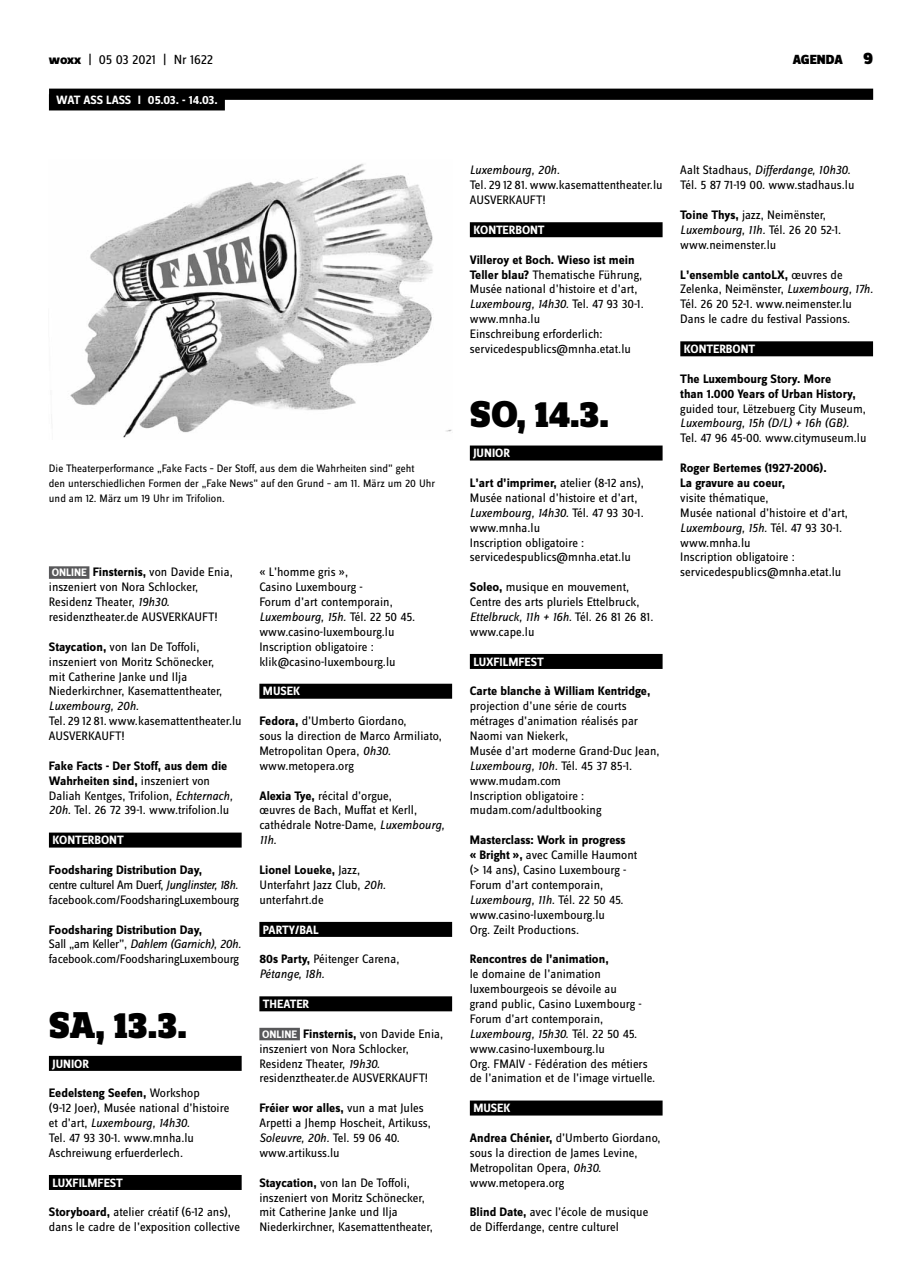
<style>
.page{position:relative;width:922px;height:1276px;background:#fff}
.page>*{position:absolute;margin:0;border:0;box-sizing:border-box;transform-origin:0 0}
.t1{font:900 38.75px "Zine Slab Dis";color:#000}
.t2{font:13.75px "Zine Sans Dis";letter-spacing:-.01em;color:#000}
.t3{font:900 13.75px "Zine Sans Dis";color:#000}
.t4{font:12.75px/14.9px "Zine Sans Dis";color:#000}
.t5{font:700 12.75px/14.9px "Zine Sans Dis";color:#000}
.t6{font:12.75px/14.9px "Zine Sans Dis";letter-spacing:-.025em;color:#000}
.t7{font:italic 12.75px "Zine Sans Dis";color:#000}
.t8{font:700 12.5px "Zine Sans Dis";color:#fff}
.t9{font:11.25px/14.9px "Zine Sans Dis";color:#000}
.s1{font-weight:800}
.s2{font-size:17.5px}
.s3{font-weight:700;font-size:11.25px;color:#fff}
.s4{font-weight:700}
.s5{font-style:italic}
</style>
<div class="page">
<div style="left:49px;top:566px;width:40px;height:13px;background:#58585a"></div>
<div style="left:49px;top:832px;width:192px;height:15px;background:#000"></div>
<div style="left:49px;top:1056px;width:192px;height:15px;background:#000"></div>
<div style="left:49px;top:1175px;width:192px;height:15px;background:#000"></div>
<div style="left:259px;top:684px;width:193px;height:15px;background:#000"></div>
<div style="left:259px;top:922px;width:193px;height:15px;background:#000"></div>
<div style="left:259px;top:996px;width:193px;height:15px;background:#000"></div>
<div style="left:259px;top:1027px;width:41px;height:13px;background:#58585a"></div>
<div style="left:469px;top:222px;width:193px;height:15px;background:#000"></div>
<div style="left:469px;top:445px;width:193px;height:15px;background:#000"></div>
<div style="left:469px;top:654px;width:193px;height:15px;background:#000"></div>
<div style="left:469px;top:1100px;width:193px;height:15px;background:#000"></div>
<div style="left:680px;top:341px;width:192px;height:15px;background:#000"></div>
<div style="left:49px;top:89px;width:823px;height:11px;background:#000"></div>
<div style="left:49px;top:94px;width:176px;height:16px;background:#000"></div>
<img style="left:51px;top:163px;width:401px;height:275px">
<p class="t2" style="left:49px;top:53px;width:166px"><span class="s1">woxx</span> | 05 03 2021 | Nr 1622</p>
<p class="t3" style="left:792px;top:52px;width:82px">AGENDA <span class="s2">9</span></p>
<p class="t8" style="left:56px;top:93px;width:35px">WAT ASS</p>
<p class="t8" style="left:106px;top:93px;width:12px">LASS</p>
<p class="t8" style="left:138px;top:93px;width:81px">I 05.03. - 14.03.</p>
<p class="t9" style="left:49px;top:461px;width:387px">Die Theaterperformance „Fake Facts – Der Stoff, aus dem die Wahrheiten sind” geht<br>den unterschiedlichen Formen der „Fake News” auf den Grund – am 11. März um 20 Uhr und am 12. März um 19 Uhr im Trifolion.</p>
<p class="t4" style="left:49px;top:565px;width:185px"><span class="s3">ONLINE</span> <span class="s4">Finsternis,</span> von Davide Enia, inszeniert von Nora Schlocker,<br>Residenz Theater, <span class="s5">19h30. </span>residenztheater.de AUSVERKAUFT!</p>
<p class="t4" style="left:49px;top:639px;width:175px"><span class="s4">Staycation,</span> von Ian De Toffoli, inszeniert von Moritz Schönecker, mit Catherine Janke und Ilja Niederkirchner, Kasemattentheater,</p>
<p class="t7" style="left:49px;top:699px;width:91px">Luxembourg, 20h.</p>
<p class="t4" style="left:49px;top:714px;width:194px">Tel. 29 12 81.www.kasemattentheater.lu<br>AUSVERKAUFT!</p>
<p class="t4" style="left:49px;top:758px;width:185px"><span class="s4">Fake Facts - Der Stoff, aus dem die Wahrheiten sind,</span> inszeniert von Daliah Kentges, Trifolion, <span class="s5">Echternach, 20h.</span> Tel. 26 72 39-1. www.trifolion.lu</p>
<p class="t8" style="left:52px;top:834px;width:70px">konterbont</p>
<p class="t6" style="left:49px;top:863px;width:191px"><span class="s4">Foodsharing Distribution Day,<br></span>centre culturel Am Duerf, <span class="s5">Junglinster, 18h. </span>facebook.com/FoodsharingLuxembourg</p>
<p class="t4" style="left:49px;top:922px;width:193px"><span class="s4">Foodsharing Distribution Day,<br></span>Sall „am Keller”, <span class="s5">Dahlem (Garnich), 20h. </span>facebook.com/FoodsharingLuxembourg</p>
<h1 class="t1" style="left:49px;top:1003px;width:139px">Sa, 13.3.</h1>
<p class="t8" style="left:52px;top:1057px;width:36px">junior</p>
<p class="t4" style="left:49px;top:1086px;width:182px"><span class="s4">Eedelsteng Seefen,</span> Workshop<br>(9-12 Joer), Musée national d’histoire et d’art, <span class="s5">Luxembourg, 14h30.<br></span>Tel. 47 93 30-1. www.mnha.lu<br>Aschreiwung erfuerderlech.</p>
<p class="t8" style="left:52px;top:1176px;width:69px">luxfilmfest</p>
<p class="t4" style="left:49px;top:1205px;width:193px"><span class="s4">Storyboard,</span> atelier créatif (6-12 ans), dans le cadre de l’exposition collective</p>
<p class="t4" style="left:259px;top:565px;width:157px">« L’homme gris »,<br>Casino Luxembourg -<br>Forum d’art contemporain,<br><span class="s5">Luxembourg, 15h.</span> Tél. 22 50 45. www.casino-luxembourg.lu<br>Inscription obligatoire : klik@casino-luxembourg.lu</p>
<p class="t8" style="left:263px;top:685px;width:39px">musek</p>
<p class="t4" style="left:259px;top:714px;width:184px"><span class="s4">Fedora,</span> d’Umberto Giordano,<br>sous la direction de Marco Armiliato,<br>Metropolitan Opera, <span class="s5">0h30. </span>www.metopera.org</p>
<p class="t4" style="left:259px;top:788px;width:187px"><span class="s4">Alexia Tye,</span> récital d’orgue,<br>œuvres de Bach, Muffat et Kerll, cathédrale Notre-Dame, <span class="s5">Luxembourg,<br>11h.</span></p>
<p class="t4" style="left:259px;top:863px;width:128px"><span class="s4">Lionel Loueke,</span> Jazz,<br>Unterfahrt Jazz Club, <span class="s5">20h. </span>unterfahrt.de</p>
<p class="t8" style="left:263px;top:923px;width:55px">party/bal</p>
<p class="t4" style="left:259px;top:952px;width:141px"><span class="s4">80s Party,</span> Péitenger Carena,<br><span class="s5">Pétange, 18h.</span></p>
<p class="t8" style="left:263px;top:997px;width:46px">th eater</p>
<p class="t4" style="left:259px;top:1026px;width:185px"><span class="s3">ONLINE</span> <span class="s4">Finsternis,</span> von Davide Enia, inszeniert von Nora Schlocker,<br>Residenz Theater, <span class="s5">19h30. </span>residenztheater.de AUSVERKAUFT!</p>
<p class="t4" style="left:259px;top:1101px;width:173px"><span class="s4">Fréier wor alles,</span> vun a mat Jules<br>Arpetti a Jhemp Hoscheit, Artikuss,<br><span class="s5">Soleuvre, 20h.</span> Tel. 59 06 40. www.artikuss.lu</p>
<p class="t4" style="left:259px;top:1175px;width:175px"><span class="s4">Staycation,</span> von Ian De Toffoli, inszeniert von Moritz Schönecker, mit Catherine Janke und Ilja Niederkirchner, Kasemattentheater,</p>
<p class="t7" style="left:469px;top:163px;width:91px">Luxembourg, 20h.</p>
<p class="t4" style="left:469px;top:178px;width:194px">Tel. 29 12 81.www.kasemattentheater.lu<br>AUSVERKAUFT!</p>
<p class="t8" style="left:473px;top:223px;width:70px">konterbont</p>
<p class="t4" style="left:469px;top:253px;width:175px"><span class="s4">Villeroy et Boch. Wieso ist mein<br>Teller blau?</span> Thematische Führung,<br>Musée national d’histoire et d’art,<br><span class="s5">Luxembourg, 14h30.</span> Tel. 47 93 30-1. www.mnha.lu<br>Einschreibung erforderlich: servicedespublics@mnha.etat.lu</p>
<h1 class="t1" style="left:469px;top:393px;width:141px">So, 14.3.</h1>
<p class="t8" style="left:473px;top:447px;width:36px">junior</p>
<p class="t4" style="left:469px;top:476px;width:175px"><span class="s4">L’art d’imprimer,</span> atelier (8-12 ans),<br>Musée national d’histoire et d’art,<br><span class="s5">Luxembourg, 14h30.</span> Tél. 47 93 30-1. www.mnha.lu<br>Inscription obligatoire : servicedespublics@mnha.etat.lu</p>
<p class="t4" style="left:469px;top:580px;width:185px"><span class="s4">Soleo,</span> musique en mouvement,<br>Centre des arts pluriels Ettelbruck,<br><span class="s5">Ettelbruck, 11h + 16h.</span> Tél. 26 81 26 81. www.cape.lu</p>
<p class="t8" style="left:473px;top:655px;width:69px">luxfilmfest</p>
<p class="t5" style="left:469px;top:684px;width:182px">Carte blanche à William Kentridge,</p>
<p class="t4" style="left:469px;top:699px;width:191px">projection d’une série de courts métrages d’animation réalisés par<br>Naomi van Niekerk,<br>Musée d’art moderne Grand-Duc Jean,<br><span class="s5">Luxembourg, 10h.</span> Tél. 45 37 85-1. www.mudam.com<br>Inscription obligatoire : mudam.com/adultbooking</p>
<p class="t4" style="left:469px;top:833px;width:169px"><span class="s4">Masterclass: Work in progress<br>« Bright »,</span> avec Camille Haumont (&gt; 14 ans), Casino Luxembourg -<br>Forum d’art contemporain,<br><span class="s5">Luxembourg, 11h.</span> Tél. 22 50 45. www.casino-luxembourg.lu<br>Org. Zeilt Productions.</p>
<p class="t5" style="left:469px;top:952px;width:140px">Rencontres de l’animation,</p>
<p class="t4" style="left:469px;top:967px;width:187px">le domaine de l’animation luxembourgeois se dévoile au<br>grand public, Casino Luxembourg -<br>Forum d’art contemporain,<br><span class="s5">Luxembourg, 15h30.</span> Tél. 22 50 45. www.casino-luxembourg.lu<br>Org. FMAIV - Fédération des métiers de l’animation et de l’image virtuelle.</p>
<p class="t8" style="left:473px;top:1101px;width:39px">musek</p>
<p class="t4" style="left:469px;top:1131px;width:192px"><span class="s4">Andrea Chénier,</span> d’Umberto Giordano, sous la direction de James Levine,<br>Metropolitan Opera, <span class="s5">0h30. </span>www.metopera.org</p>
<p class="t4" style="left:469px;top:1205px;width:180px"><span class="s4">Blind Date,</span> avec l’école de musique de Differdange, centre culturel</p>
<p class="t4" style="left:680px;top:163px;width:176px">Aalt Stadhaus, <span class="s5">Differdange, 10h30.<br></span>Tél. 5 87 71-19 00. www.stadhaus.lu</p>
<p class="t4" style="left:680px;top:208px;width:162px"><span class="s4">Toine Thys,</span> jazz, Neimënster,<br><span class="s5">Luxembourg, 11h.</span> Tél. 26 20 52-1. www.neimenster.lu</p>
<p class="t4" style="left:680px;top:267px;width:194px"><span class="s4">L’ensemble cantoLX,</span> œuvres de Zelenka, Neimënster, <span class="s5">Luxembourg, 17h.<br></span>Tél. 26 20 52-1. www.neimenster.lu Dans le cadre du festival Passions.</p>
<p class="t8" style="left:683px;top:342px;width:70px">konterbont</p>
<p class="t5" style="left:680px;top:372px;width:177px">The Luxembourg Story. More than 1.000 Years of Urban History,</p>
<p class="t4" style="left:680px;top:401px;width:187px">guided tour, Lëtzebuerg City Museum,</p>
<p class="t7" style="left:680px;top:416px;width:170px">Luxembourg, 15h (D/L) + 16h (GB).</p>
<p class="t4" style="left:680px;top:431px;width:187px">Tel. 47 96 45-00. www.citymuseum.lu</p>
<p class="t5" style="left:680px;top:461px;width:148px">Roger Bertemes (1927-2006).<br>La gravure au coeur,</p>
<p class="t4" style="left:680px;top:491px;width:169px">visite thématique,<br>Musée national d’histoire et d’art,<br><span class="s5">Luxembourg, 15h.</span> Tél. 47 93 30-1. www.mnha.lu<br>Inscription obligatoire : servicedespublics@mnha.etat.lu</p>
</div>
